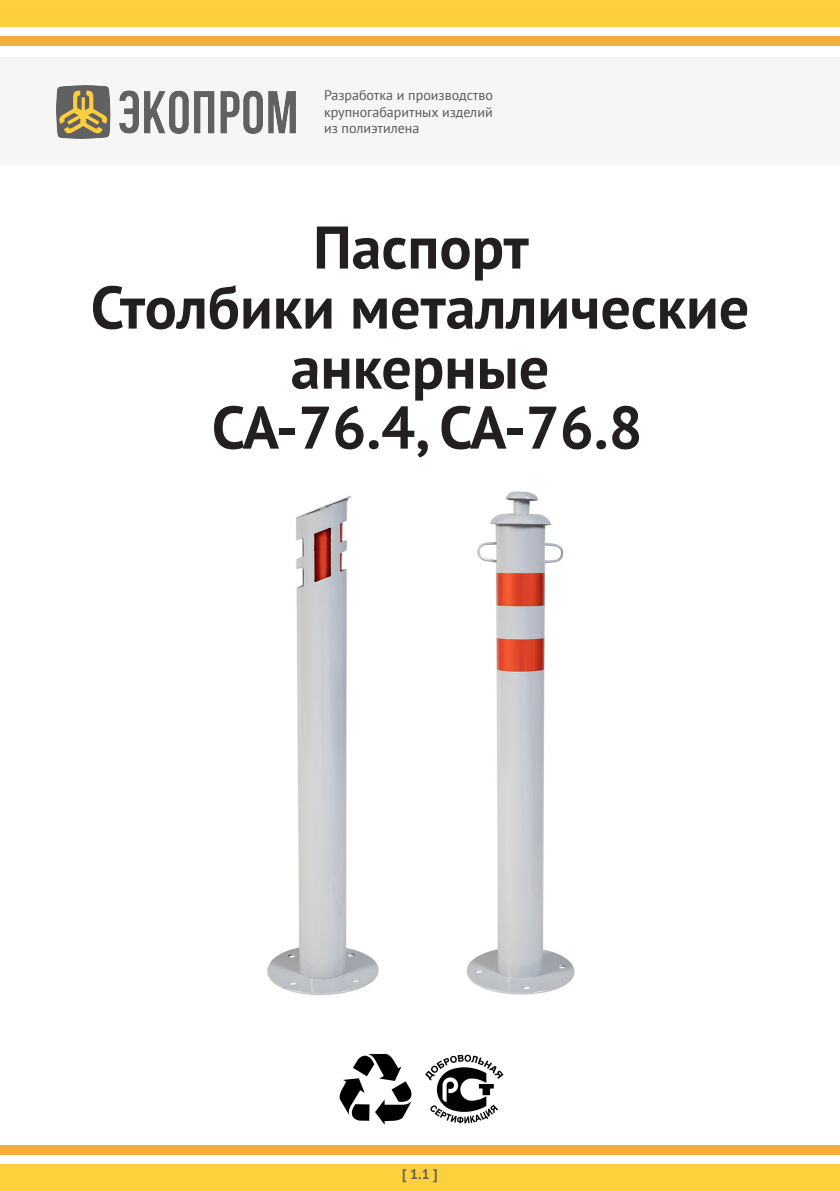
<style>
.page{position:relative;width:840px;height:1191px;background:#fff}
.page>*{position:absolute;margin:0;border:0;box-sizing:border-box;transform-origin:0 0}
.Титульный_заголовок{font:700 60px/60px "PT Sans";color:#231f20;text-align:center}
.Адресная_строка{font:14px "PT Sans";color:#57585a}
.Версия{font:700 14px "PT Sans";color:#616260}
</style>
<div class="page">
<div style="left:0;top:0;width:839px;height:27px;background:#ffcf3d"></div>
<div style="left:0;top:36px;width:839px;height:9px;background:#f3ae3b"></div>
<div style="left:0;top:1164px;width:839px;height:27px;background:#ffd13c"></div>
<div style="left:0;top:1145px;width:839px;height:10px;background:#f3ae3b"></div>
<img style="left:339px;top:1053px;width:73px;height:72px">
<img style="left:425px;top:1054px;width:79px;height:70px">
<img style="left:467px;top:491px;width:108px;height:504px">
<img style="left:267px;top:496px;width:112px;height:499px">
<div style="left:0;top:57px;width:839px;height:107px;background:#f6f6f6"></div>
<img style="left:57px;top:86px;width:238px;height:52px">
<p class="Адресная_строка" style="left:324px;top:86px;width:170px">Разработка и производство</p>
<p class="Адресная_строка" style="left:324px;top:103px;width:170px">крупногабаритных изделий</p>
<p class="Адресная_строка" style="left:324px;top:119px;width:97px">из полиэтилена</p>
<p class="Титульный_заголовок" style="left:313px;top:216px;width:217px">Паспорт</p>
<p class="Титульный_заголовок" style="left:91px;top:276px;width:659px">Столбики металлические анкерные</p>
<p class="Титульный_заголовок" style="left:212px;top:396px;width:432px">СА-76.4, СА-76.8</p>
<p class="Версия" style="left:402px;top:1164px;width:37px">[ 1.1 ]</p>
</div>
